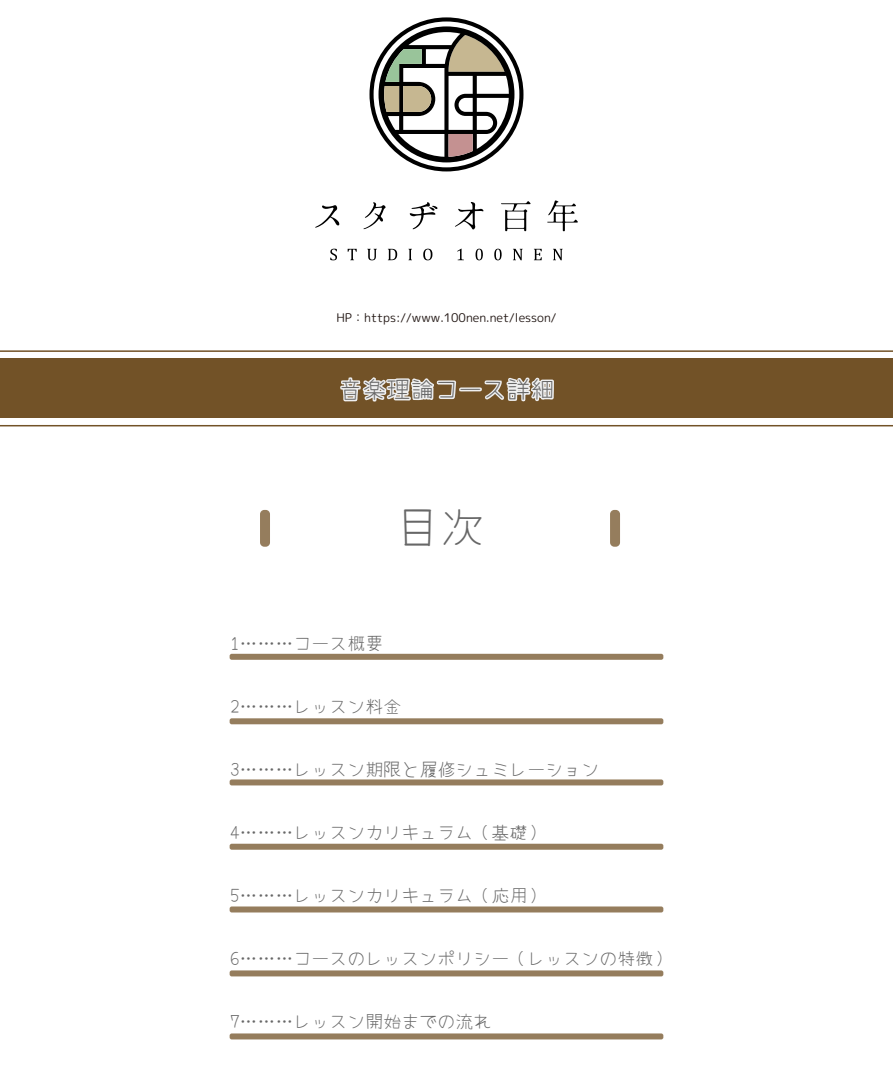
<style>
.page{position:relative;width:893px;height:1069px;background:#fff}
.page>*{position:absolute;margin:0;border:0;box-sizing:border-box;transform-origin:0 0}
.t1{font:45px "Yomogi Font";color:#676767}
.t2{font:24px "Yomogi Font";color:#676767}
.t3{font:18px "Yomogi Font";color:#676767}
.t4{font:12px "rounded mgenplus 1 p regular";color:#231815}
</style>
<div class="page">
<div style="left:0;top:359px;width:893px;height:59px;background:#725227"></div>
<div style="left:260px;top:510px;width:10px;height:37px;background:#957d5d;border-radius:4px"></div>
<div style="left:610px;top:510px;width:10px;height:37px;background:#957d5d;border-radius:4px"></div>
<div style="left:230px;top:654px;width:433px;height:6px;background:#957d5d;border-radius:2px"></div>
<div style="left:230px;top:718px;width:433px;height:6px;background:#957d5d;border-radius:2px"></div>
<div style="left:230px;top:779px;width:433px;height:6px;background:#957d5d;border-radius:2px"></div>
<div style="left:230px;top:843px;width:433px;height:6px;background:#957d5d;border-radius:2px"></div>
<div style="left:230px;top:970px;width:433px;height:6px;background:#957d5d;border-radius:2px"></div>
<div style="left:230px;top:1033px;width:433px;height:6px;background:#957d5d;border-radius:2px"></div>
<div style="left:230px;top:906px;width:433px;height:6px;background:#957d5d;border-radius:2px"></div>
<hr style="left:0;top:425px;width:893px;height:1px;background:#725227">
<hr style="left:0;top:350px;width:893px;height:2px;background:#725227">
<svg style="left:315px;top:17px;width:263px;height:643px"></svg>
<p class="t4" style="left:336px;top:309px;width:222px">HP：https://www.100nen.net/lesson/</p>
<h2 class="t2" style="left:338px;top:377px;width:217px">音楽理論コース詳細</h2>
<h1 class="t1" style="left:395px;top:505px;width:91px">目次</h1>
<p class="t3" style="left:230px;top:634px;width:154px">1………コース概要</p>
<p class="t3" style="left:230px;top:697px;width:173px">2………レッスン料金</p>
<p class="t3" style="left:230px;top:760px;width:370px">3………レッスン期限と履修シュミレーション</p>
<p class="t3" style="left:230px;top:823px;width:316px">4………レッスンカリキュラム（基礎）</p>
<p class="t3" style="left:230px;top:886px;width:316px">5………レッスンカリキュラム（応用）</p>
<p class="t3" style="left:230px;top:949px;width:442px">6………コースのレッスンポリシー（レッスンの特徴）</p>
<p class="t3" style="left:230px;top:1012px;width:262px">7………レッスン開始までの流れ</p>
</div>
